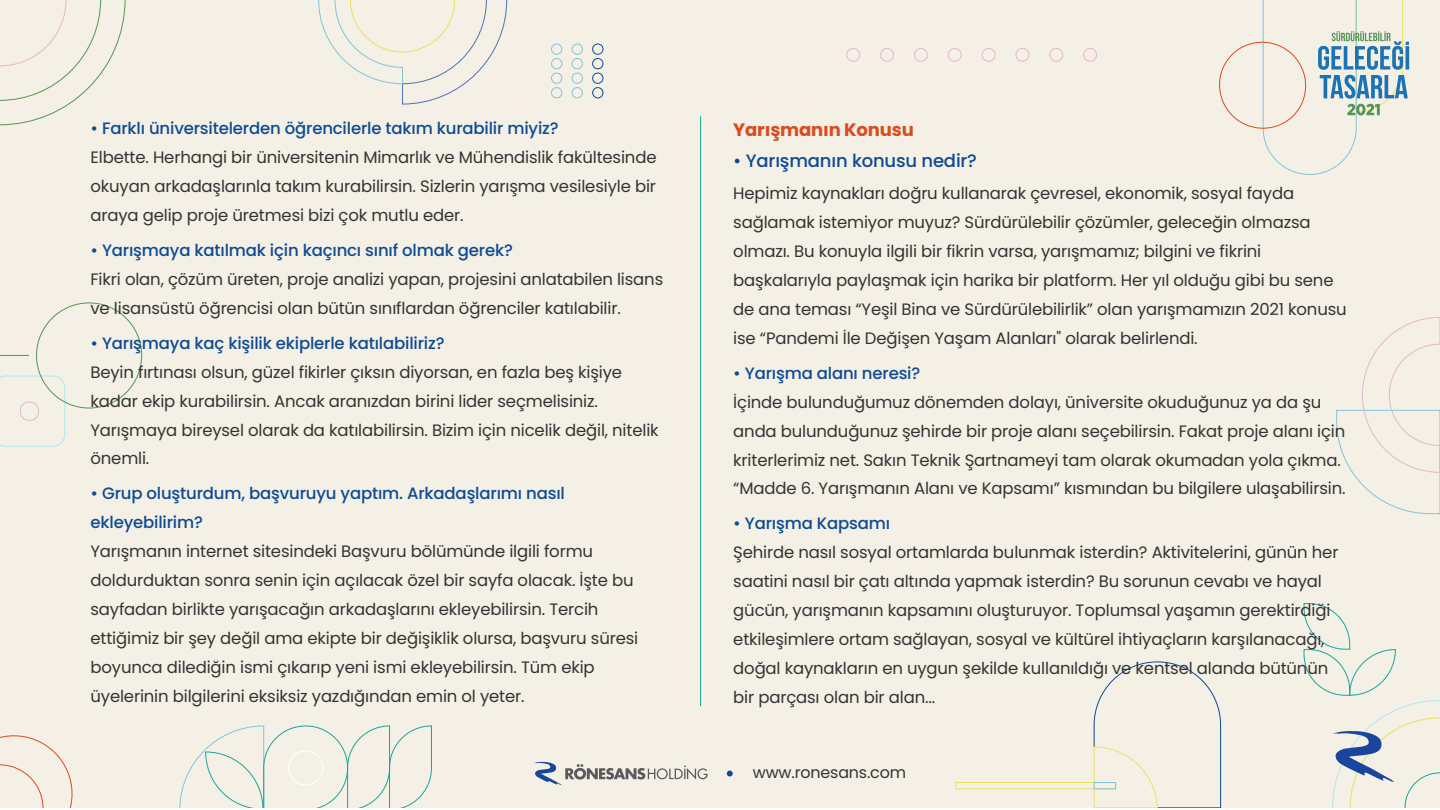
<style>
.page{position:relative;width:1440px;height:810px;background:#fff}
.page>*{position:absolute;margin:0;border:0;box-sizing:border-box;transform-origin:0 0}
.t1{font:500 18px "Poppins";letter-spacing:-.01em;color:#0d4b92}
.t2{font:700 18px "Poppins";letter-spacing:-.01em;color:#da4b1f}
.t3{font:16.5px/29px "Poppins";letter-spacing:-.01em;color:#333}
.t4{font:500 16.5px/29px "Poppins";letter-spacing:-.01em;color:#0d4b92}
.t5{font:15.9px "Poppins";letter-spacing:-.01em;color:#333}
</style>
<div class="page">
<div style="left:0;top:0;width:1440px;height:808px;background:#f4f0e6"></div>
<svg style="left:0;top:0;width:125px;height:125px"></svg>
<div style="left:592px;top:87px;width:11px;height:11px;border:1px solid #0d4b92;border-radius:50%"></div>
<div style="left:592px;top:73px;width:11px;height:11px;border:1px solid #0d4b92;border-radius:50%"></div>
<div style="left:592px;top:58px;width:11px;height:11px;border:1px solid #0d4b92;border-radius:50%"></div>
<div style="left:592px;top:44px;width:11px;height:10px;border:1px solid #0d4b92;border-radius:50%"></div>
<div style="left:572px;top:87px;width:11px;height:11px;border:1px solid #83c4da;border-radius:50%"></div>
<div style="left:572px;top:73px;width:11px;height:11px;border:1px solid #83c4da;border-radius:50%"></div>
<div style="left:572px;top:58px;width:11px;height:11px;border:1px solid #83c4da;border-radius:50%"></div>
<div style="left:572px;top:44px;width:11px;height:10px;border:1px solid #83c4da;border-radius:50%"></div>
<div style="left:551px;top:87px;width:11px;height:11px;border:1px solid #83c4da;border-radius:50%"></div>
<div style="left:551px;top:73px;width:11px;height:11px;border:1px solid #83c4da;border-radius:50%"></div>
<div style="left:551px;top:58px;width:11px;height:11px;border:1px solid #83c4da;border-radius:50%"></div>
<div style="left:551px;top:44px;width:11px;height:10px;border:1px solid #83c4da;border-radius:50%"></div>
<svg style="left:0;top:735px;width:73px;height:73px"></svg>
<svg style="left:318px;top:0;width:189px;height:104px"></svg>
<div style="left:1083px;top:48px;width:14px;height:14px;border:1px solid #e3b7ce;border-radius:50%"></div>
<div style="left:1049px;top:48px;width:14px;height:14px;border:1px solid #e3b7ce;border-radius:50%"></div>
<div style="left:1016px;top:48px;width:13px;height:14px;border:1px solid #e3b7ce;border-radius:50%"></div>
<div style="left:982px;top:48px;width:13px;height:14px;border:1px solid #e3b7ce;border-radius:50%"></div>
<div style="left:948px;top:48px;width:14px;height:14px;border:1px solid #e3b7ce;border-radius:50%"></div>
<div style="left:914px;top:48px;width:14px;height:14px;border:1px solid #e3b7ce;border-radius:50%"></div>
<div style="left:880px;top:48px;width:14px;height:14px;border:1px solid #e3b7ce;border-radius:50%"></div>
<div style="left:846px;top:48px;width:14px;height:14px;border:1px solid #e3b7ce;border-radius:50%"></div>
<svg style="left:1094px;top:662px;width:127px;height:146px"></svg>
<div style="left:956px;top:782px;width:160px;height:7px;border:1px solid #e9e25c"></div>
<div style="left:1094px;top:782px;width:22px;height:7px;border:1px solid #83c4da"></div>
<svg style="left:179px;top:726px;width:253px;height:82px"></svg>
<svg style="left:1336px;top:317px;width:104px;height:197px"></svg>
<svg style="left:0;top:376px;width:65px;height:71px"></svg>
<div style="left:20px;top:402px;width:19px;height:18px;border:1px solid #e3b7ce;border-radius:8px"></div>
<svg style="left:0;top:355px;width:29px;height:1px"></svg>
<svg style="left:534px;top:761px;width:174px;height:24px"></svg>
<svg style="left:727px;top:771px;width:6px;height:6px"></svg>
<svg style="left:1219px;top:0;width:190px;height:175px"></svg>
<svg style="left:1304px;top:603px;width:136px;height:205px"></svg>
<hr style="left:700px;top:116px;width:1px;height:590px;background:#16a79a">
<p class="t4" style="left:91px;top:114px;width:470px">• Farklı üniversitelerden öğrencilerle takım kurabilir miyiz?</p>
<p class="t3" style="left:91px;top:143px;width:568px;text-align:justify">Elbette. Herhangi bir üniversitenin Mimarlık ve Mühendislik fakültesinde okuyan arkadaşlarınla takım kurabilirsin. Sizlerin yarışma vesilesiyle bir araya gelip proje üretmesi bizi çok mutlu eder.</p>
<p class="t4" style="left:91px;top:236px;width:424px">• Yarışmaya katılmak için kaçıncı sınıf olmak gerek?</p>
<p class="t3" style="left:91px;top:265px;width:574px">Fikri olan, çözüm üreten, proje analizi yapan, projesini anlatabilen lisans ve lisansüstü öğrencisi olan bütün sınıflardan öğrenciler katılabilir.</p>
<p class="t4" style="left:91px;top:329px;width:356px">• Yarışmaya kaç kişilik ekiplerle katılabiliriz?</p>
<p class="t3" style="left:91px;top:358px;width:570px">Beyin fırtınası olsun, güzel fikirler çıksın diyorsan, en fazla beş kişiye kadar ekip kurabilirsin. Ancak aranızdan birini lider seçmelisiniz.<br>Yarışmaya bireysel olarak da katılabilirsin. Bizim için nicelik değil, nitelik önemli.</p>
<p class="t4" style="left:91px;top:479px;width:476px">• Grup oluşturdum, başvuruyu yaptım. Arkadaşlarımı nasıl ekleyebilirim?</p>
<p class="t3" style="left:91px;top:537px;width:549px">Yarışmanın internet sitesindeki Başvuru bölümünde ilgili formu doldurduktan sonra senin için açılacak özel bir sayfa olacak. İşte bu sayfadan birlikte yarışacağın arkadaşlarını ekleyebilirsin. Tercih ettiğimiz bir şey değil ama ekipte bir değişiklik olursa, başvuru süresi boyunca dilediğin ismi çıkarıp yeni ismi ekleyebilirsin. Tüm ekip üyelerinin bilgilerini eksiksiz yazdığından emin ol yeter.</p>
<p class="t2" style="left:733px;top:119px;width:182px">Yarışmanın Konusu</p>
<p class="t1" style="left:733px;top:151px;width:245px">• Yarışmanın konusu nedir?</p>
<p class="t3" style="left:733px;top:179px;width:615px">Hepimiz kaynakları doğru kullanarak çevresel, ekonomik, sosyal fayda sağlamak istemiyor muyuz? Sürdürülebilir çözümler, geleceğin olmazsa olmazı. Bu konuyla ilgili bir fikrin varsa, yarışmamız; bilgini ve fikrini başkalarıyla paylaşmak için harika bir platform. Her yıl olduğu gibi bu sene de ana teması “Yeşil Bina ve Sürdürülebilirlik” olan yarışmamızın 2021 konusu ise “Pandemi İle Değişen Yaşam Alanları" olarak belirlendi.</p>
<p class="t4" style="left:733px;top:359px;width:189px">• Yarışma alanı neresi?</p>
<p class="t3" style="left:733px;top:388px;width:614px">İçinde bulunduğumuz dönemden dolayı, üniversite okuduğunuz ya da şu anda bulunduğunuz şehirde bir proje alanı seçebilirsin. Fakat proje alanı için kriterlerimiz net. Sakın Teknik Şartnameyi tam olarak okumadan yola çıkma. “Madde 6. Yarışmanın Alanı ve Kapsamı” kısmından bu bilgilere ulaşabilirsin.</p>
<p class="t4" style="left:733px;top:509px;width:158px">• Yarışma Kapsamı</p>
<p class="t3" style="left:733px;top:538px;width:607px">Şehirde nasıl sosyal ortamlarda bulunmak isterdin? Aktivitelerini, günün her saatini nasıl bir çatı altında yapmak isterdin? Bu sorunun cevabı ve hayal gücün, yarışmanın kapsamını oluşturuyor. Toplumsal yaşamın gerektirdiği etkileşimlere ortam sağlayan, sosyal ve kültürel ihtiyaçların karşılanacağı, doğal kaynakların en uygun şekilde kullanıldığı ve kentsel alanda bütünün bir parçası olan bir alan...</p>
<p class="t5" style="left:753px;top:763px;width:155px">www.ronesans.com</p>
</div>
